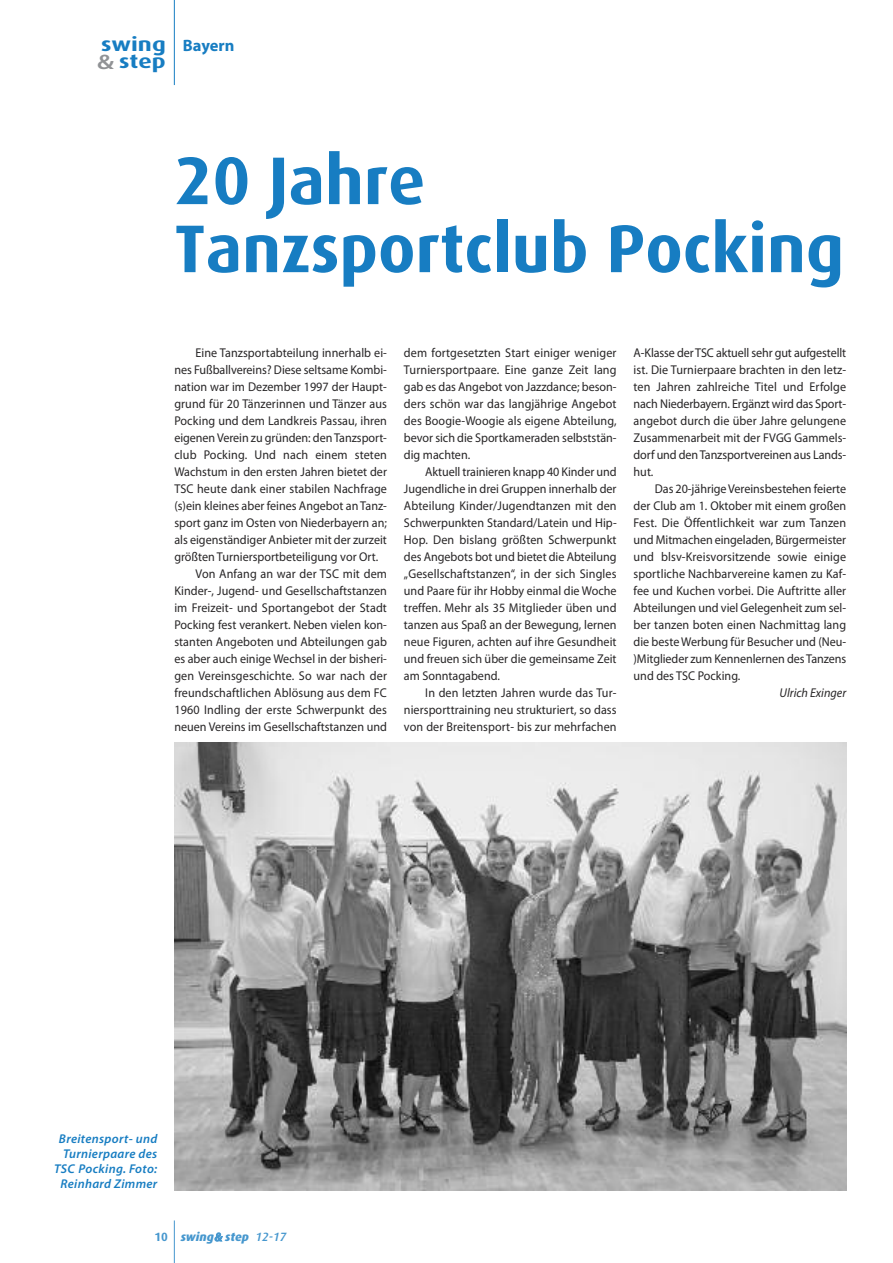
<style>
.page{position:relative;width:893px;height:1263px;background:#fff}
.page>*{position:absolute;margin:0;border:0;box-sizing:border-box;transform-origin:0 0}
.t1{font:700 67.5px/68.1px "Dax";color:#177dc2}
.t2{font:700 19.5px/16.5px "Dax";color:#177dc2;scale:1.25 1}
.t3{font:700 16.5px "Myriad Pro";color:#177dc2}
.t4{font:12.75px/17px "Myriad Pro";color:#272526;text-align:justify;scale:.95 1}
.t5{font:italic 600 12.75px/14.9px "Myriad Pro";letter-spacing:.025em;color:#177dc2;text-align:right}
.t6{font:italic 12.75px "Myriad Pro";color:#272526;scale:.95 1}
.t7{font:italic 800 12px "Dax";color:#4697ce}
.s1{font-family:"Myriad Pro";font-weight:600;font-size:21px;color:#909295}
.s2{font-weight:700;font-style:normal}
.s3{font-family:"Myriad Pro";font-weight:600}
.s4{font-weight:500}
</style>
<div class="page">
<hr style="left:174px;top:1220px;width:1px;height:43px;background:#4697ce">
<hr style="left:174px;top:0;width:1px;height:85px;background:#177dc2">
<img style="left:174px;top:743px;width:672px;height:448px">
<h2 class="t2" style="left:97px;top:36px;width:57px">swing <span class="s1">&amp;</span> step</h2>
<p class="t3" style="left:183px;top:39px;width:53px">Bayern</p>
<h1 class="t1" style="left:174px;top:147px;width:671px">20 Jahre<br>Tanzsportclub Pocking</h1>
<p class="t4" style="left:196px;top:345px;width:203px">Eine Tanzsportabteilung innerhalb ei-</p>
<p class="t4" style="left:174px;top:362px;width:225px">nes Fußballvereins? Diese seltsame Kombi-</p>
<p class="t4" style="left:174px;top:379px;width:225px">nation war im Dezember 1997 der Haupt-</p>
<p class="t4" style="left:174px;top:396px;width:225px">grund für 20 Tänzerinnen und Tänzer aus</p>
<p class="t4" style="left:174px;top:413px;width:225px">Pocking und dem Landkreis Passau, ihren</p>
<p class="t4" style="left:174px;top:430px;width:225px">eigenen Verein zu gründen: denTanzsport-</p>
<p class="t4" style="left:174px;top:447px;width:225px">club Pocking. Und nach einem steten</p>
<p class="t4" style="left:174px;top:464px;width:225px">Wachstum in den ersten Jahren bietet der</p>
<p class="t4" style="left:174px;top:482px;width:225px">TSC heute dank einer stabilen Nachfrage</p>
<p class="t4" style="left:174px;top:499px;width:225px">(s)ein kleines aber feines Angebot an Tanz-</p>
<p class="t4" style="left:174px;top:516px;width:225px">sport ganz im Osten von Niederbayern an;</p>
<p class="t4" style="left:174px;top:533px;width:225px">als eigenständiger Anbieter mit der zurzeit</p>
<p class="t4" style="left:174px;top:550px;width:216px">größten Turniersportbeteiligung vor Ort.</p>
<p class="t4" style="left:196px;top:567px;width:203px">Von Anfang an war der TSC mit dem</p>
<p class="t4" style="left:174px;top:584px;width:225px">Kinder-, Jugend- und Gesellschaftstanzen</p>
<p class="t4" style="left:174px;top:601px;width:225px">im Freizeit- und Sportangebot der Stadt</p>
<p class="t4" style="left:174px;top:618px;width:225px">Pocking fest verankert. Neben vielen kon-</p>
<p class="t4" style="left:174px;top:635px;width:225px">stanten Angeboten und Abteilungen gab</p>
<p class="t4" style="left:174px;top:652px;width:225px">es aber auch einige Wechsel in der bisheri-</p>
<p class="t4" style="left:174px;top:669px;width:225px">gen Vereinsgeschichte. So war nach der</p>
<p class="t4" style="left:174px;top:686px;width:225px">freundschaftlichen Ablösung aus dem FC</p>
<p class="t4" style="left:174px;top:703px;width:225px">1960 Indling der erste Schwerpunkt des</p>
<p class="t4" style="left:174px;top:720px;width:225px">neuen Vereins im Gesellschaftstanzen und</p>
<p class="t4" style="left:404px;top:345px;width:225px">dem fortgesetzten Start einiger weniger Turniersportpaare. Eine ganze Zeit lang gab es das Angebot von Jazzdance; beson&shy;ders schön war das langjährige Angebot des Boogie-Woogie als eigene Abteilung, bevor sich die Sportkameraden selbststän&shy;dig machten.</p>
<p class="t4" style="left:404px;top:464px;width:225px;text-indent:21px">Aktuell trainieren knapp 40 Kinder und Jugendliche in drei Gruppen innerhalb der Abteilung Kinder/Jugendtanzen mit den Schwerpunkten Standard/Latein und Hip-Hop. Den bislang größten Schwerpunkt des Angebots bot und bietet die Abteilung „Gesellschaftstanzen“, in der sich Singles und Paare für ihr Hobby einmal die Woche treffen. Mehr als 35 Mitglieder üben und tanzen aus Spaß an der Bewegung, lernen neue Figuren, achten auf ihre Gesundheit und freuen sich über die gemeinsame Zeit am Sonntagabend.</p>
<p class="t4" style="left:404px;top:686px;width:225px;text-indent:21px">In den letzten Jahren wurde das Tur&shy;niersporttraining neu strukturiert, so dass von der Breitensport- bis zur mehrfachen</p>
<p class="t4" style="left:634px;top:345px;width:225px">A-Klasse der TSC aktuell sehr gut aufgestellt ist. Die Turnierpaare brachten in den letz&shy;ten Jahren zahlreiche Titel und Erfolge nach Niederbayern. Ergänzt wird das Sport&shy;angebot durch die über Jahre gelungene Zusammenarbeit mit der FVGG Gammels&shy;dorf und denTanzsportvereinen aus Lands&shy;hut.</p>
<p class="t4" style="left:634px;top:482px;width:225px;text-indent:21px">Das 20-jährige Vereinsbestehen feierte der Club am 1. Oktober mit einem großen Fest. Die Öffentlichkeit war zum Tanzen und Mitmachen eingeladen, Bürgermeister und blsv-Kreisvorsitzende sowie einige sportliche Nachbarvereine kamen zu Kaf&shy;fee und Kuchen vorbei. Die Auftritte aller Abteilungen und viel Gelegenheit zum sel&shy;ber tanzen boten einen Nachmittag lang die beste Werbung für Besucher und (Neu-)Mitglieder zum Kennenlernen des Tanzens und des TSC Pocking.</p>
<p class="t6" style="left:779px;top:688px;width:72px">Ulrich Exinger</p>
<p class="t5" style="left:54px;top:1132px;width:105px">Breitensport- und<br>Turnierpaare des<br>TSC Pocking. Foto:<br>Reinhard Zimmer</p>
<p class="t7" style="left:154px;top:1230px;width:133px"><span class="s2">10</span> swing<span class="s3">&amp;</span> step <span class="s4">12-17</span></p>
</div>
